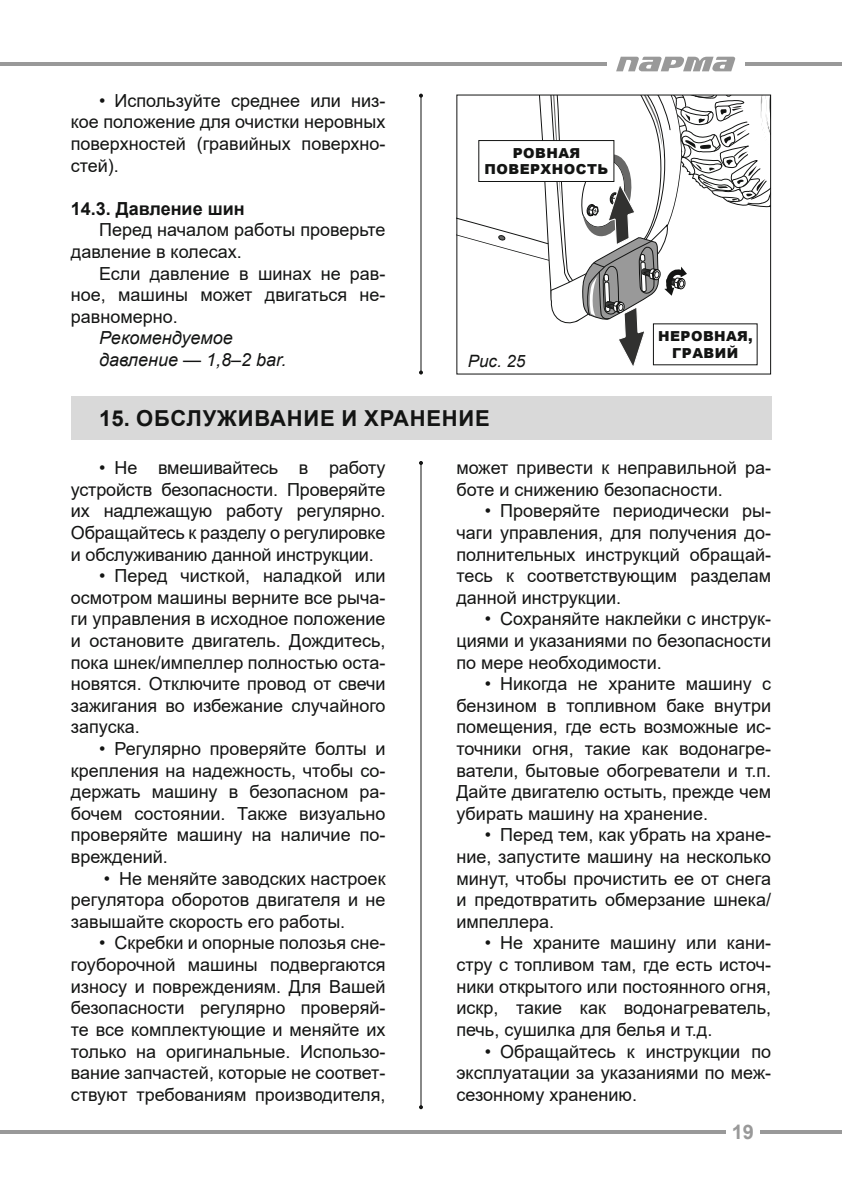
<style>
.page{position:relative;width:842px;height:1191px;background:#fff}
.page>*{position:absolute;margin:0;border:0;box-sizing:border-box;transform-origin:0 0}
.t1{font:700 22px "Arial";letter-spacing:.035em;color:#131413}
.t2{font:700 20px "Arial";color:#999}
.t3{font:18px/21.6px "Arial";color:#131413;text-align:justify}
.t4{font:italic 18px/21.6px "Arial";color:#131413}
.t5{font:700 18px "Arial";color:#131413}
.t6{font:italic 17px "Arial";color:#131413}
.t7{font:900 13.8px/16.6px "Arial";letter-spacing:.035em;color:#131413;text-align:center}
</style>
<div class="page">
<hr style="left:0;top:1130px;width:726px;height:4px;background:#999">
<hr style="left:0;top:62px;width:607px;height:4px;background:#999">
<hr style="left:761px;top:1130px;width:81px;height:4px;background:#999">
<hr style="left:746px;top:62px;width:96px;height:4px;background:#999">
<svg style="left:616px;top:57px;width:119px;height:14px"></svg>
<div style="left:71px;top:396px;width:700px;height:43px;background:#d9d9d9"></div>
<hr style="left:420px;top:463px;width:1px;height:644px;background:#131413">
<svg style="left:419px;top:461px;width:4px;height:4px"></svg>
<svg style="left:419px;top:1105px;width:4px;height:4px"></svg>
<hr style="left:420px;top:96px;width:1px;height:276px;background:#131413">
<svg style="left:419px;top:94px;width:4px;height:4px"></svg>
<svg style="left:419px;top:370px;width:4px;height:4px"></svg>
<svg style="left:458px;top:96px;width:311px;height:270px"></svg>
<div style="left:479px;top:141px;width:135px;height:40px;background:#fff"></div>
<div style="left:478px;top:140px;width:136px;height:42px;border:1px solid #131413"></div>
<div style="left:653px;top:324px;width:104px;height:41px;background:#fff"></div>
<p class="t3" style="left:71px;top:89px;width:316px;text-indent:28px">• Используйте среднее или низ&shy;кое положение для очистки неровных поверхностей (гравийных поверхно&shy;стей).</p>
<p class="t5" style="left:71px;top:196px;width:175px">14.3. Давление шин</p>
<p class="t3" style="left:71px;top:219px;width:316px;text-indent:28px">Перед началом работы проверьте давление в колесах.</p>
<p class="t3" style="left:71px;top:262px;width:316px;text-indent:28px">Если давление в шинах не рав&shy;ное, машины может двигаться не&shy;равномерно.</p>
<p class="t4" style="left:99px;top:327px;width:189px">Рекомендуемое давление — 1,8–2 bar.</p>
<p class="t7" style="left:484px;top:144px;width:125px">РОВНАЯ<br>ПОВЕРХНОСТЬ</p>
<p class="t6" style="left:468px;top:350px;width:59px">Рис. 25</p>
<p class="t7" style="left:658px;top:327px;width:96px">НЕРОВНАЯ,<br>ГРАВИЙ</p>
<p class="t1" style="left:99px;top:402px;width:392px">15. ОБСЛУЖИВАНИЕ И ХРАНЕНИЕ</p>
<p class="t3" style="left:456px;top:457px;width:316px">может привести к неправильной ра&shy;боте и снижению безопасности.</p>
<p class="t3" style="left:456px;top:500px;width:316px;text-indent:28px">• Проверяйте периодически ры&shy;чаги управления, для получения до&shy;полнительных инструкций обращай&shy;тесь к соответствующим разделам данной инструкции.</p>
<p class="t3" style="left:456px;top:608px;width:316px;text-indent:28px">• Сохраняйте наклейки с инструк&shy;циями и указаниями по безопасности по мере необходимости.</p>
<p class="t3" style="left:456px;top:673px;width:316px;text-indent:28px">• Никогда не храните машину с бензином в топливном баке внутри помещения, где есть возможные ис&shy;точники огня, такие как водонагре&shy;ватели, бытовые обогреватели и т.п.<br>Дайте двигателю остыть, прежде чем убирать машину на хранение.</p>
<p class="t3" style="left:456px;top:824px;width:316px;text-indent:28px">• Перед тем, как убрать на хране&shy;ние, запустите машину на несколько минут, чтобы прочистить ее от снега и предотвратить обмерзание шнека/ импеллера.</p>
<p class="t3" style="left:456px;top:932px;width:316px;text-indent:28px">• Не храните машину или кани&shy;стру с топливом там, где есть источ&shy;ники открытого или постоянного огня, искр, такие как водонагреватель, печь, сушилка для белья и т.д.</p>
<p class="t3" style="left:456px;top:1040px;width:316px;text-indent:28px">• Обращайтесь к инструкции по эксплуатации за указаниями по меж&shy;сезонному хранению.</p>
<p class="t3" style="left:71px;top:457px;width:316px;text-indent:28px">• Не вмешивайтесь в работу устройств безопасности. Проверяйте их надлежащую работу регулярно.<br>Обращайтесь к разделу о регулировке и обслуживанию данной инструкции.</p>
<p class="t3" style="left:71px;top:565px;width:316px;text-indent:28px">• Перед чисткой, наладкой или осмотром машины верните все рыча&shy;ги управления в исходное положение и остановите двигатель. Дождитесь, пока шнек/импеллер полностью оста&shy;новятся. Отключите провод от свечи зажигания во избежание случайного запуска.</p>
<p class="t3" style="left:71px;top:737px;width:316px;text-indent:28px">• Регулярно проверяйте болты и крепления на надежность, чтобы со&shy;держать машину в безопасном ра&shy;бочем состоянии. Также визуально проверяйте машину на наличие по&shy;вреждений.</p>
<p class="t3" style="left:71px;top:867px;width:316px;text-indent:33px">• Не меняйте заводских настроек регулятора оборотов двигателя и не завышайте скорость его работы.</p>
<p class="t3" style="left:71px;top:932px;width:316px;text-indent:28px">• Скребки и опорные полозья сне&shy;гоуборочной машины подвергаются износу и повреждениям. Для Вашей безопасности регулярно проверяй&shy;те все комплектующие и меняйте их только на оригинальные. Использо&shy;вание запчастей, которые не соответ&shy;ствуют требованиям производителя,</p>
<p class="t2" style="left:732px;top:1118px;width:24px">19</p>
</div>
